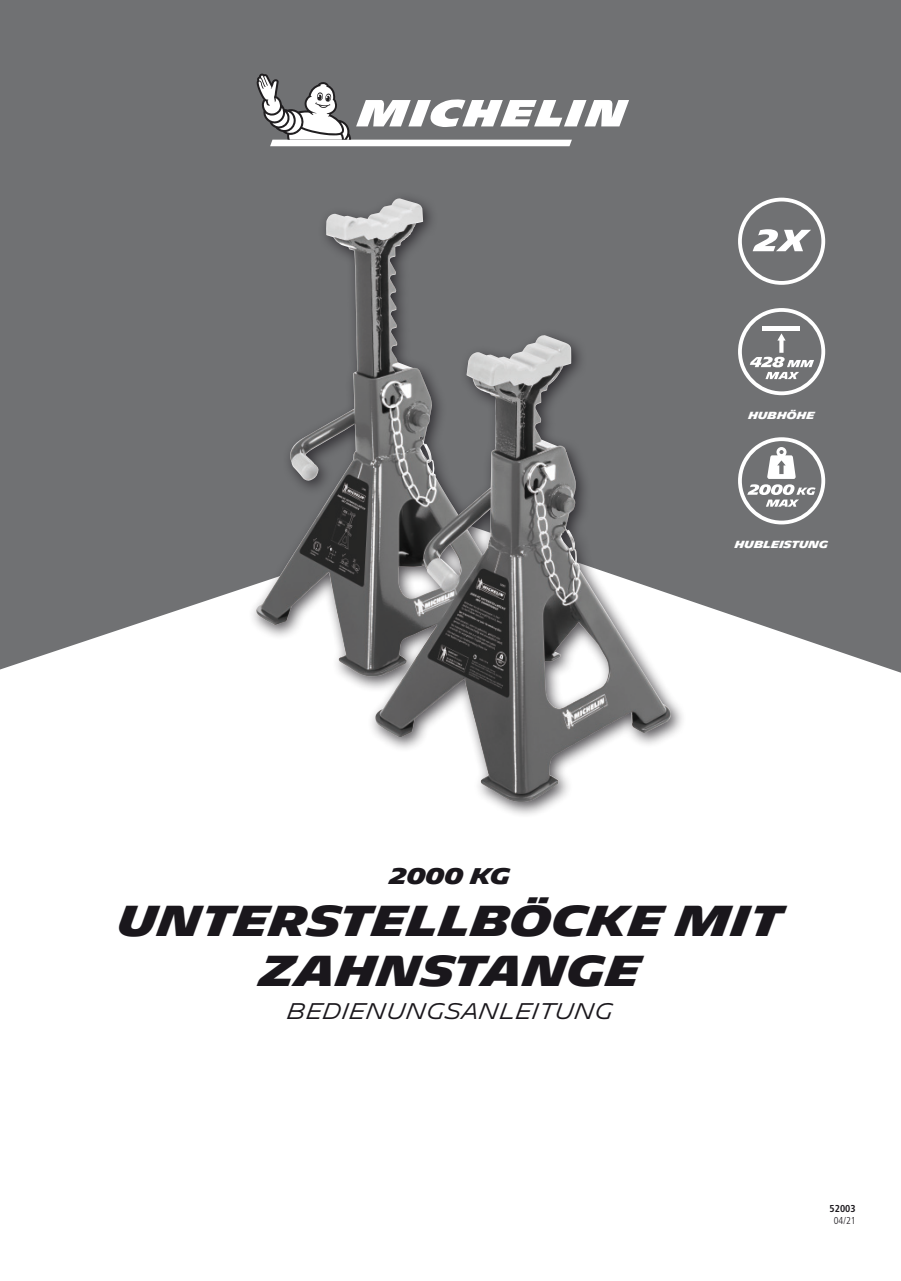
<style>
.page{position:relative;width:901px;height:1281px;background:#fff}
.page>*{position:absolute;margin:0;border:0;box-sizing:border-box;transform-origin:0 0}
.t1{font:700 42px/50.4px "Michelin";color:#1a171c;text-align:center}
.t2{font:300 22px "Michelin";color:#1a171c}
.t3{font:700 22px "Michelin";color:#1a171c}
.t4{font:700 10px "Michelin";color:#fff}
.t5{font:700 condensed 10px "Frutiger LT Std";color:#1a171c}
.t6{font:300 condensed 10px "Frutiger LT Std";color:#1a171c}
</style>
<div class="page">
<div style="left:0;top:0;width:901px;height:742px;background:#707173"></div>
<svg style="left:0;top:524px;width:901px;height:218px;fill:#fff"></svg>
<div style="left:248px;top:190px;width:439px;height:628px;background:#1a171c;opacity:.75"></div>
<img style="left:255px;top:199px;width:183px;height:528px">
<svg style="left:256px;top:74px;width:373px;height:72px"></svg>
<svg style="left:738px;top:437px;width:87px;height:87px"></svg>
<svg style="left:738px;top:308px;width:87px;height:87px"></svg>
<svg style="left:738px;top:198px;width:87px;height:87px"></svg>
<p class="t4" style="left:748px;top:409px;width:68px">HUBHÖHE</p>
<p class="t4" style="left:735px;top:538px;width:95px">HUBLEISTUNG</p>
<p class="t3" style="left:390px;top:863px;width:122px">2000 KG</p>
<p class="t1" style="left:118px;top:896px;width:666px">UNTERSTELLBÖCKE MIT<br>ZAHNSTANGE</p>
<p class="t2" style="left:287px;top:998px;width:328px">BEDIENUNGSANLEITUNG</p>
<p class="t5" style="left:829px;top:1203px;width:27px">52003</p>
<p class="t6" style="left:834px;top:1215px;width:23px">04/21</p>
</div>
